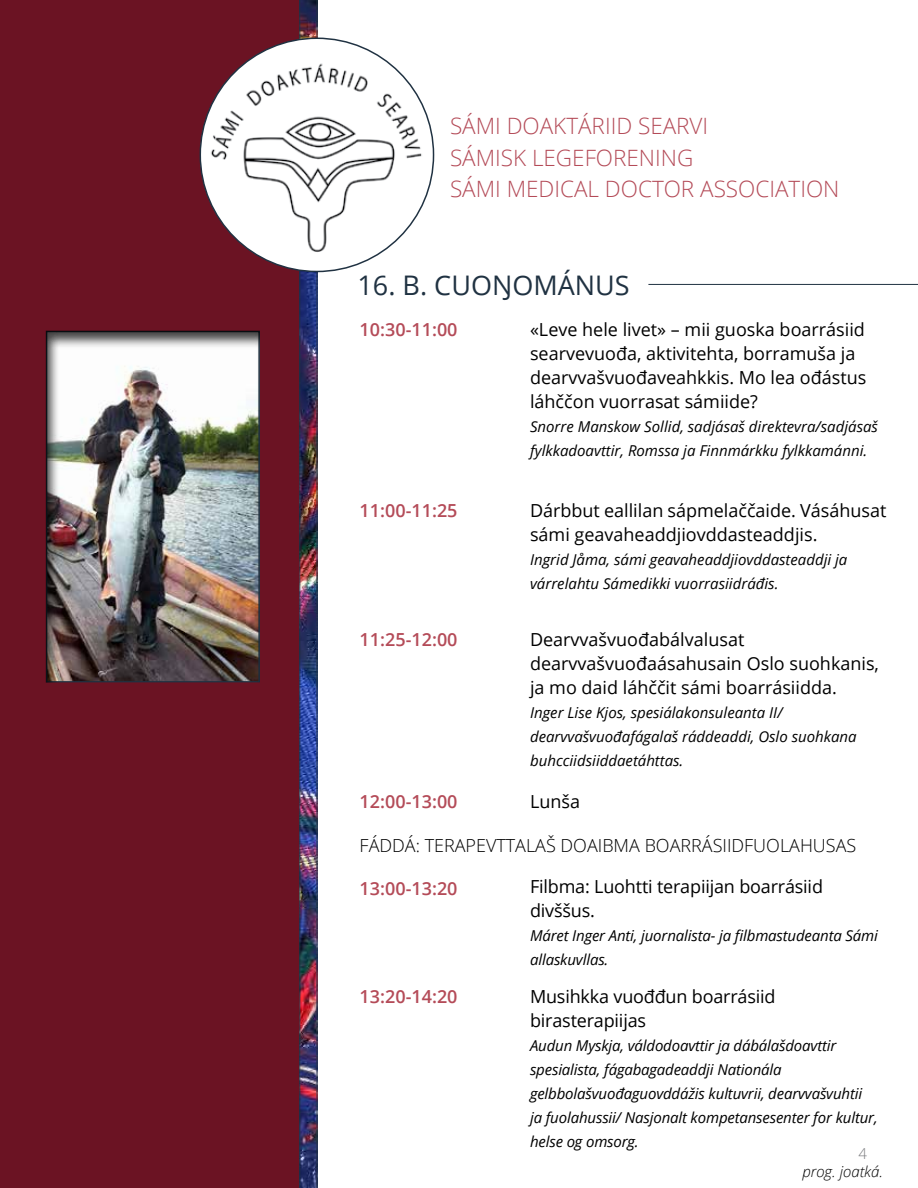
<style>
.page{position:relative;width:918px;height:1188px;background:#fff}
.page>*{position:absolute;margin:0;border:0;box-sizing:border-box;transform-origin:0 0}
.t1{font:27px "Open Sans";color:#203242}
.t2{font:300 22.5px/31.5px "Open Sans";color:#b44b58}
.t3{font:18px/24px "Open Sans";color:#000}
.t4{font:600 18px "Open Sans";color:#b44b58}
.t5{font:300 18px "Open Sans";color:#000}
.t6{font:italic 15px/24px "Open Sans";color:#000}
.t7{font:italic 300 15px "Open Sans";color:#000}
.t8{font:300 15px "Open Sans";color:#77787b}
</style>
<div class="page">
<div style="left:0;top:0;width:317px;height:1188px;background:#6b1323"></div>
<img style="left:299px;top:0;width:18px;height:1188px">
<div style="left:200px;top:38px;width:234px;height:233px;background:#fff;border-radius:50%"></div>
<img style="left:200px;top:57px;width:234px;height:196px">
<div style="left:44px;top:329px;width:218px;height:354px;background:#000;opacity:.75"></div>
<hr style="left:648px;top:284px;width:270px;height:1px;background:#203242">
<h2 class="t2" style="left:450px;top:110px;width:391px">SÁMI DOAKTÁRIID SEARVI<br>SÁMISK LEGEFORENING<br>SÁMI MEDICAL DOCTOR ASSOCIATION</h2>
<h1 class="t1" style="left:358px;top:266px;width:274px">16. B. CUOŊOMÁNUS</h1>
<p class="t4" style="left:360px;top:317px;width:99px">10:30-11:00</p>
<p class="t3" style="left:530px;top:317px;width:338px">«Leve hele livet» – mii guoska boarrásiid searvevuođa, aktivitehta, borramuša ja dearvvašvuođaveahkkis. Mo lea ođástus láhččon vuorrasat sámiide?</p>
<p class="t6" style="left:530px;top:414px;width:349px">Snorre Manskow Sollid, sadjásaš direktevra/sadjásaš fylkkadoavttir, Romssa ja Finnmárkku fylkkamánni.</p>
<p class="t4" style="left:360px;top:498px;width:99px">11:00-11:25</p>
<p class="t3" style="left:530px;top:498px;width:358px">Dárbbut eallilan sápmelaččaide. Vásáhusat sámi geavaheaddjiovddasteaddjis.</p>
<p class="t6" style="left:530px;top:547px;width:319px">Ingrid Jåma, sámi geavaheaddjiovddasteaddji ja várrelahtu Sámedikki vuorrasiidráđis.</p>
<p class="t4" style="left:360px;top:627px;width:99px">11:25-12:00</p>
<p class="t3" style="left:530px;top:627px;width:351px">Dearvvašvuođabálvalusat dearvvašvuođaásahusain Oslo suohkanis, ja mo daid láhččit sámi boarrásiidda.</p>
<p class="t6" style="left:530px;top:700px;width:328px">Inger Lise Kjos, spesiálakonsuleanta II/ dearvvašvuođafágalaš ráddeaddi, Oslo suohkana buhcciidsiiddaetáhttas.</p>
<p class="t4" style="left:360px;top:789px;width:99px">12:00-13:00</p>
<p class="t3" style="left:530px;top:789px;width:52px">Lunša</p>
<p class="t5" style="left:360px;top:833px;width:498px">FÁDDÁ: TERAPEVTTALAŠ DOAIBMA BOARRÁSIIDFUOLAHUSAS</p>
<p class="t4" style="left:360px;top:876px;width:99px">13:00-13:20</p>
<p class="t3" style="left:530px;top:874px;width:295px">Filbma: Luohtti terapiijan boarrásiid divššus.</p>
<p class="t6" style="left:530px;top:923px;width:349px">Máret Inger Anti, juornalista- ja filbmastudeanta Sámi allaskuvllas.</p>
<p class="t4" style="left:360px;top:984px;width:99px">13:20-14:20</p>
<p class="t3" style="left:530px;top:984px;width:247px">Musihkka vuođđun boarrásiid birasterapiijas</p>
<p class="t6" style="left:530px;top:1033px;width:349px">Audun Myskja, váldodoavttir ja dábálašdoavttir spesialista, fágabagadeaddji Nationála gelbbolašvuođaguovddážis kultuvrii, dearvvašvuhtii ja fuolahussii/ Nasjonalt kompetansesenter for kultur, helse og omsorg.</p>
<p class="t8" style="left:858px;top:1143px;width:10px">4</p>
<p class="t7" style="left:803px;top:1161px;width:82px">prog. joatká.</p>
</div>
